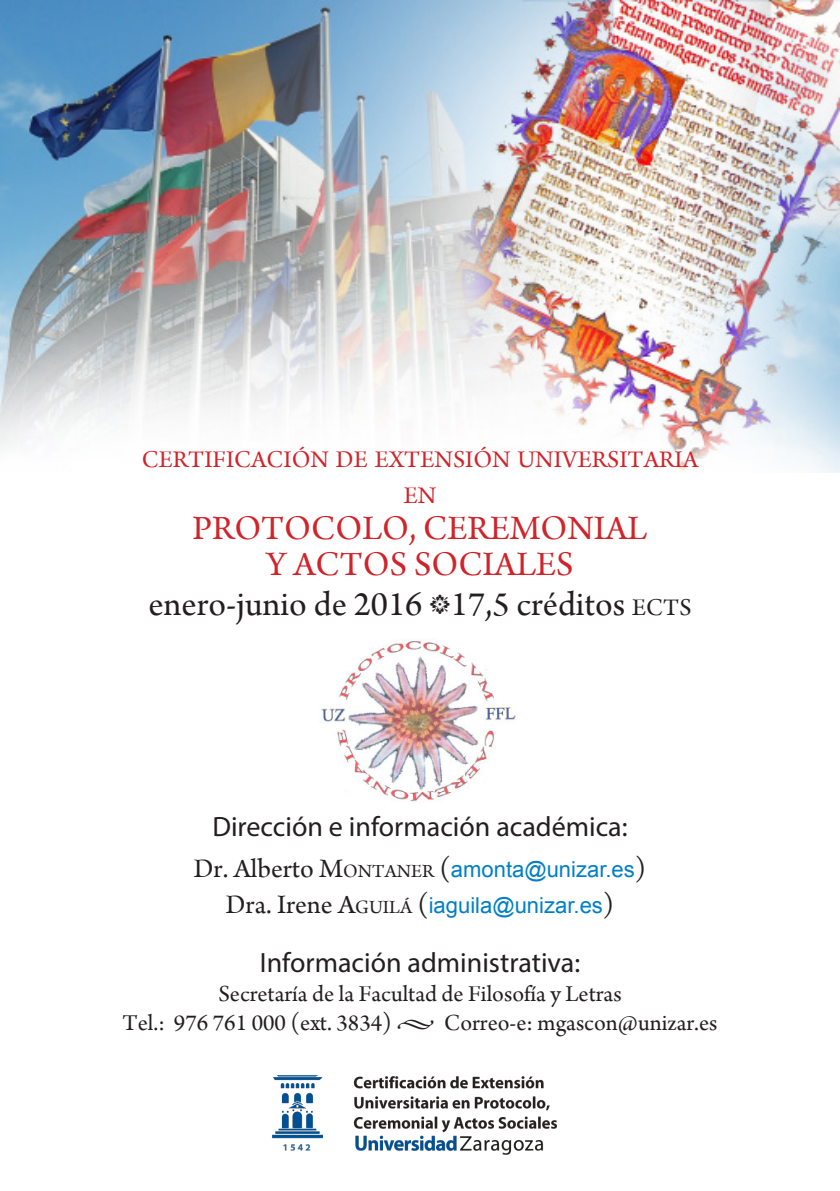
<style>
.page{position:relative;width:840px;height:1191px;background:#fff}
.page>*{position:absolute;margin:0;border:0;box-sizing:border-box;transform-origin:0 0}
.t1{font:36px "Arno Pro";color:#d1232a}
.t2{font:36px "Arno Pro";color:#231f20}
.t3{font:28px "Myriad Pro";color:#231f20}
.t4{font:25.2px "Arno Pro";color:#d1232a}
.t5{font:24px "Arno Pro";color:#231f20}
.t6{font:22px "Arial";color:#007fc6}
.s1{font-family:"Minion Pro";font-size:24px}
.s2{font-size:25.2px}
.s3{font-family:"Arno Pro";font-size:28px;color:#231f20}
.s4{font-family:"Arno Pro";font-size:19.6px;color:#231f20}
.s5{font-family:"Minion Pro"}
</style>
<div class="page">
<img style="left:0;top:0;width:839px;height:472px">
<img style="left:321px;top:641px;width:195px;height:161px">
<img style="left:272px;top:1075px;width:285px;height:80px">
<p class="t4" style="left:142px;top:445px;width:557px">CERTIFICACIÓN DE EXTENSIÓN UNIVERSITARIA</p>
<p class="t4" style="left:403px;top:481px;width:34px">EN</p>
<p class="t1" style="left:192px;top:507px;width:456px">PROTOCOLO, CEREMONIAL</p>
<p class="t1" style="left:266px;top:543px;width:309px">Y ACTOS SOCIALES</p>
<p class="t2" style="left:148px;top:583px;width:544px">enero-junio de 2016 <span class="s1">•</span>17,5 créditos <span class="s2">ECTS</span></p>
<p class="t3" style="left:212px;top:809px;width:416px">Dirección e información académica:</p>
<p class="t6" style="left:194px;top:855px;width:453px"><span class="s3">Dr. Alberto</span> <span class="s3">M</span><span class="s4">ONTANER</span> <span class="s3">(</span>amonta@unizar.es<span class="s3">)</span></p>
<p class="t6" style="left:225px;top:891px;width:390px"><span class="s3">Dra. Irene</span> <span class="s3">A</span><span class="s4">GUILÁ</span> <span class="s3">(</span>iaguila@unizar.es<span class="s3">)</span></p>
<p class="t3" style="left:259px;top:945px;width:322px">Información administrativa:</p>
<p class="t5" style="left:218px;top:980px;width:404px">Secretaría de la Facultad de Filosofía y Letras</p>
<p class="t5" style="left:122px;top:1009px;width:596px">Tel.: 976 761 000 (ext. 3834) <span class="s5">•</span> Correo-e: mgascon@unizar.es</p>
</div>
